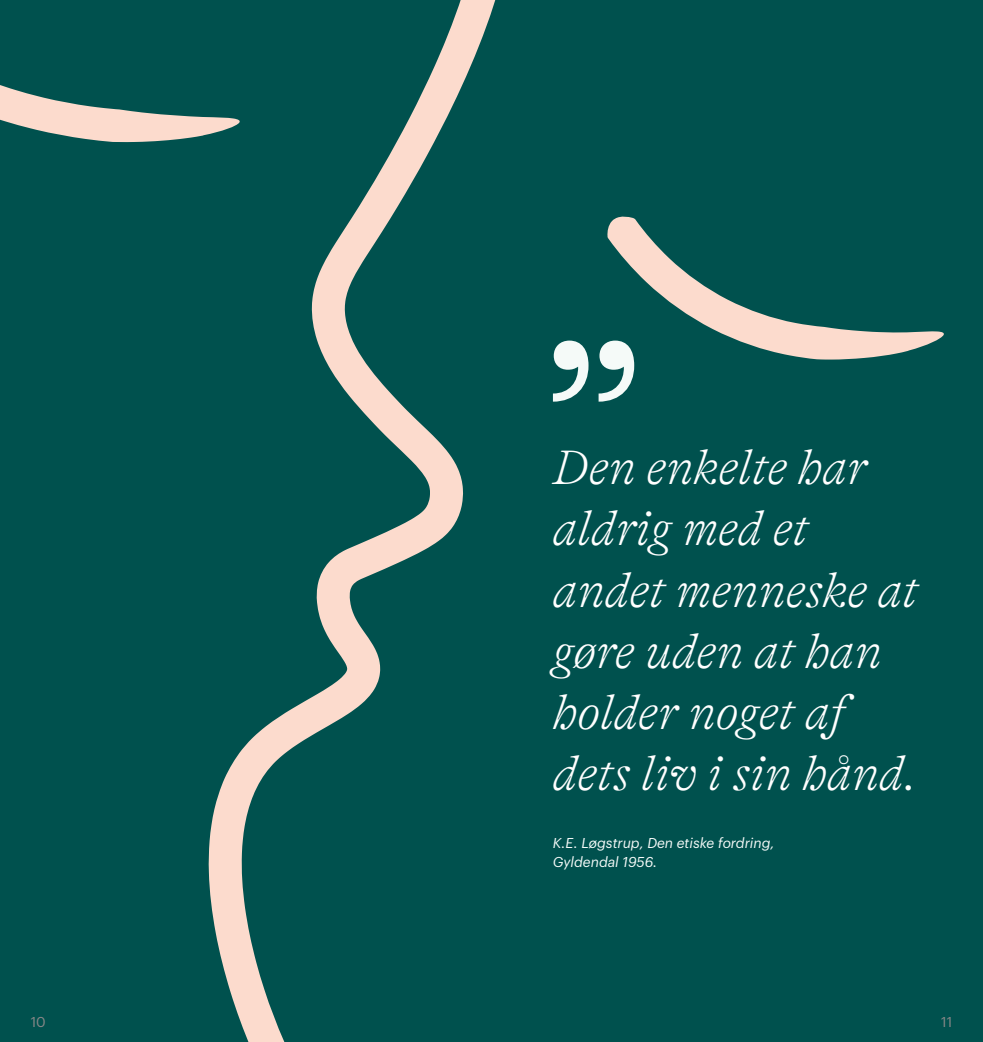
<style>
.page{position:relative;width:983px;height:1042px;background:#fff}
.page>*{position:absolute;margin:0;border:0;box-sizing:border-box;transform-origin:0 0}
.t1{font:300 280px "GT Alpina";color:#f5faf8}
.Brød{font:italic 100 49px/61.2px "GT Alpina";color:#fff}
.Brød-2{font:italic 14px/19.2px "Graphik";color:#f5faf8}
.t2{font:14px "Graphik";color:#878787}
</style>
<div class="page">
<div style="left:0;top:0;width:982px;height:1042px;background:#00514e"></div>
<svg style="left:622px;top:216px;width:321px;height:144px"></svg>
<svg style="left:0;top:85px;width:208px;height:57px"></svg>
<svg style="left:208px;top:0;width:414px;height:1042px"></svg>
<h3 class="t1" style="left:538px;top:287px;width:108px">”</h3>
<p class="Brød" style="left:552px;top:437px;width:367px">Den enkelte har aldrig med et andet menneske at gøre uden at han holder noget af dets liv i sin hånd.</p>
<p class="Brød-2" style="left:552px;top:832px;width:223px">K.E. Løgstrup, Den etiske fordring,<br>Gyldendal 1956.</p>
<p class="t2" style="left:31px;top:1011px;width:17px">10</p>
<p class="t2" style="left:940px;top:1011px;width:13px">11</p>
</div>
